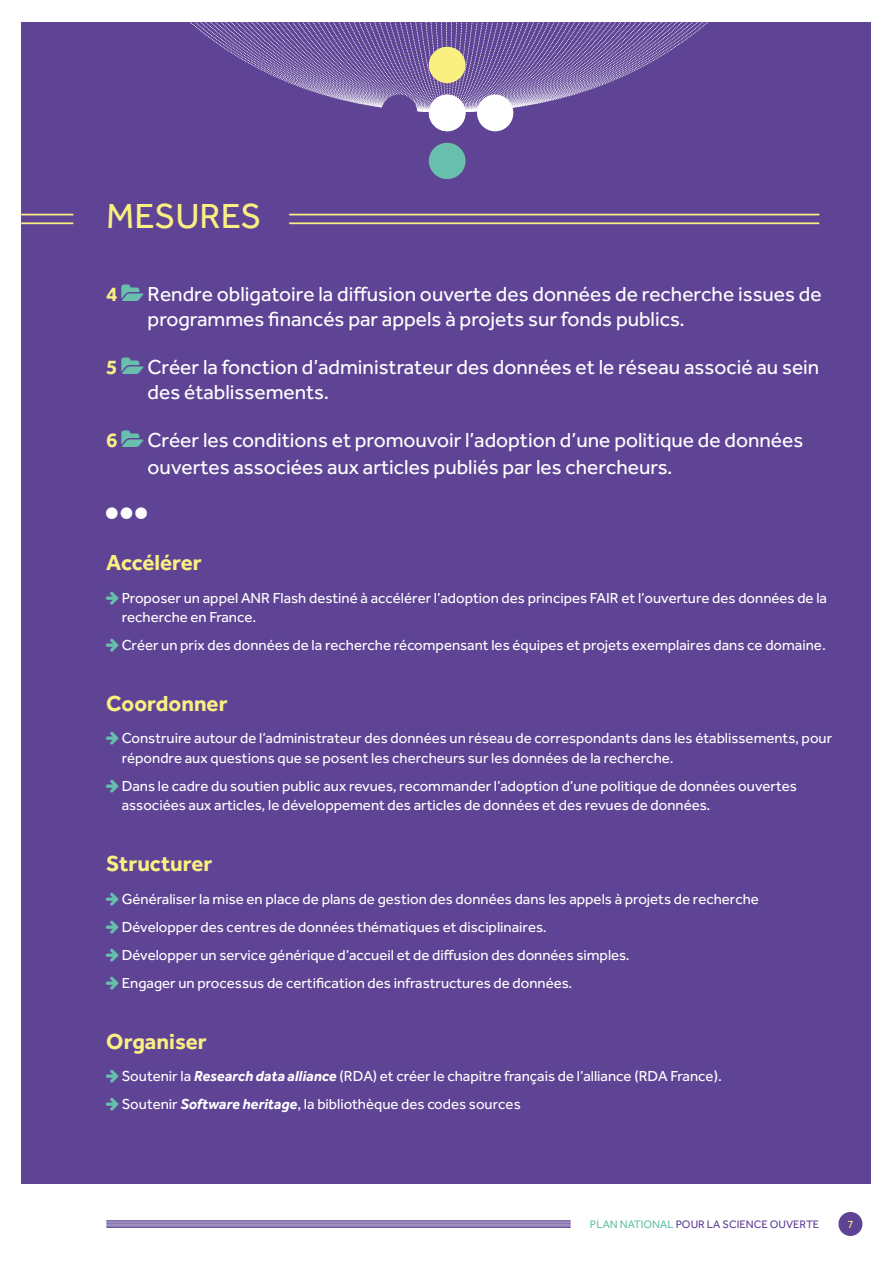
<style>
.page{position:relative;width:893px;height:1263px;background:#fff}
.page>*{position:absolute;margin:0;border:0;box-sizing:border-box;transform-origin:0 0}
.t1{font:36px "Effra";color:#faef81}
.t2{font:700 22.5px "Effra";color:#faef81}
.t3{font:21px/25.2px "Effra";color:#fff}
.t4{font:700 21px "Effra";color:#faef81}
.t5{font:15px/28px "Effra";color:#fff}
.t6{font:11.25px "Effra";color:#5f4496}
.t7{font:11.25px "Effra";color:#faef81}
.s1{font-weight:700;font-style:italic}
.s2{color:#68c0ac}
</style>
<div class="page">
<div style="left:1px;top:1px;width:892px;height:1183px;background:#5f4496"></div>
<svg style="left:45px;top:21px;width:805px;height:92px"></svg>
<div style="left:429px;top:143px;width:37px;height:36px;background:#68c0ac;border-radius:50%"></div>
<svg style="left:429px;top:95px;width:37px;height:36px"></svg>
<div style="left:429px;top:47px;width:37px;height:36px;background:#faef81;border-radius:50%"></div>
<div style="left:381px;top:95px;width:36px;height:36px;background:#5f4496;border-radius:50%"></div>
<div style="left:429px;top:95px;width:36px;height:36px;background:#fff;border-radius:50%"></div>
<div style="left:477px;top:95px;width:36px;height:36px;background:#fff;border-radius:50%"></div>
<hr style="left:289px;top:222px;width:530px;height:2px;background:#faef81">
<hr style="left:289px;top:214px;width:530px;height:1px;background:#faef81">
<hr style="left:21px;top:222px;width:52px;height:2px;background:#faef81">
<hr style="left:21px;top:214px;width:52px;height:1px;background:#faef81">
<div style="left:838px;top:1212px;width:24px;height:24px;background:#5f4496;border-radius:50%"></div>
<hr style="left:106px;top:1227px;width:465px;height:1px;background:#5f4496">
<hr style="left:106px;top:1226px;width:465px;height:1px;background:#5f4496">
<hr style="left:106px;top:1224px;width:465px;height:1px;background:#5f4496">
<hr style="left:106px;top:1223px;width:465px;height:1px;background:#5f4496">
<hr style="left:106px;top:1222px;width:465px;height:1px;background:#5f4496">
<hr style="left:106px;top:1220px;width:465px;height:1px;background:#5f4496">
<div style="left:0;top:0;width:893px;height:21px;background:#fff"></div>
<div style="left:872px;top:0;width:21px;height:1263px;background:#fff"></div>
<div style="left:0;top:0;width:21px;height:1263px;background:#fff"></div>
<h1 class="t1" style="left:106px;top:195px;width:157px">MESURES</h1>
<h3 class="t4" style="left:106px;top:281px;width:13px">4</h3>
<h3 class="t3" style="left:148px;top:281px;width:676px">Rendre obligatoire la diffusion ouverte des données de recherche issues de programmes financés par appels à projets sur fonds publics.</h3>
<h3 class="t4" style="left:106px;top:354px;width:13px">5</h3>
<h3 class="t3" style="left:148px;top:354px;width:673px">Créer la fonction d’administrateur des données et le réseau associé au sein des établissements.</h3>
<h3 class="t4" style="left:106px;top:427px;width:13px">6</h3>
<h3 class="t3" style="left:148px;top:426px;width:657px;line-height:27px">Créer les conditions et promouvoir l’adoption d’une politique de données ouvertes associées aux articles publiés par les chercheurs.</h3>
<h2 class="t2" style="left:106px;top:549px;width:97px">Accélérer</h2>
<p class="t5" style="left:122px;top:588px;width:707px;line-height:19.5px">Proposer un appel ANR Flash destiné à accélérer l’adoption des principes FAIR et l’ouverture des données de la recherche en France.</p>
<p class="t5" style="left:122px;top:631px;width:706px">Créer un prix des données de la recherche récompensant les équipes et projets exemplaires dans ce domaine.</p>
<h2 class="t2" style="left:106px;top:690px;width:123px">Coordonner</h2>
<p class="t5" style="left:122px;top:728px;width:712px;line-height:19.5px">Construire autour de l’administrateur des données un réseau de correspondants dans les établissements, pour répondre aux questions que se posent les chercheurs sur les données de la recherche.</p>
<p class="t5" style="left:122px;top:776px;width:677px;line-height:19.5px">Dans le cadre du soutien public aux revues, recommander l’adoption d’une politique de données ouvertes associées aux articles, le développement des articles de données et des revues de données.</p>
<h2 class="t2" style="left:106px;top:850px;width:108px">Structurer</h2>
<p class="t5" style="left:122px;top:884px;width:639px">Généraliser la mise en place de plans de gestion des données dans les appels à projets de recherche Développer des centres de données thématiques et disciplinaires.<br>Développer un service générique d’accueil et de diffusion des données simples.<br>Engager un processus de certification des infrastructures de données.</p>
<h2 class="t2" style="left:106px;top:1027px;width:102px">Organiser</h2>
<p class="t5" style="left:122px;top:1062px;width:602px">Soutenir la <span class="s1">Research data alliance</span> (RDA) et créer le chapitre français de l’alliance (RDA France).<br>Soutenir <span class="s1">Software heritage</span>, la bibliothèque des codes sources</p>
<p class="t6" style="left:590px;top:1218px;width:231px"><span class="s2">PLAN NATIONAL</span> POUR LA SCIENCE OUVERTE</p>
<p class="t7" style="left:847px;top:1217px;width:8px">7</p>
</div>
